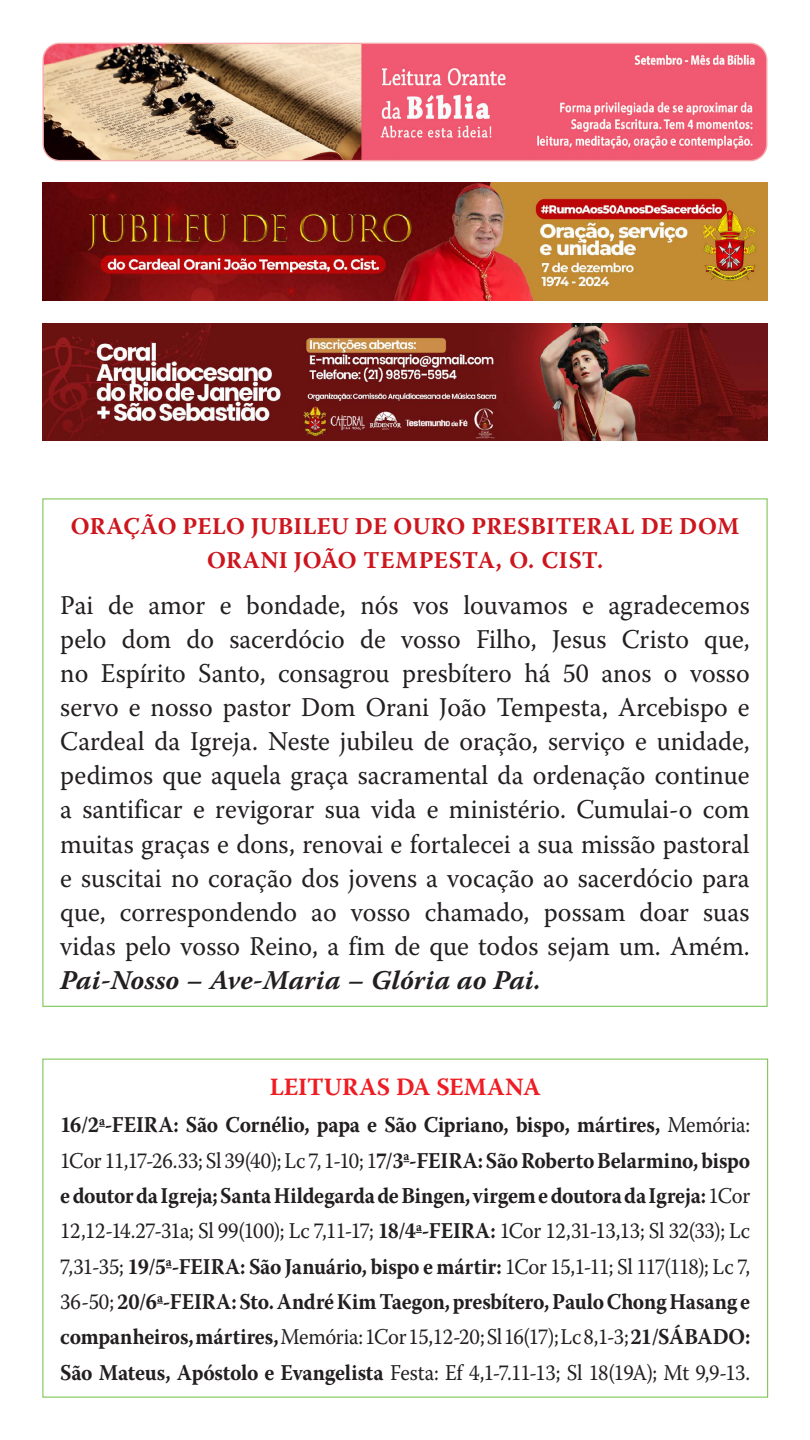
<style>
.page{position:relative;width:810px;height:1440px;background:#fff}
.page>*{position:absolute;margin:0;border:0;box-sizing:border-box;transform-origin:0 0}
.t1{font:27px/34px "Warnock Pro";color:#231f20;text-align:justify;scale:.96 1}
.t2{font:italic 700 27px "Warnock Pro";color:#231f20}
.t3{font:700 24.75px "Warnock Pro";letter-spacing:-.005em;color:#ee1d23}
.t4{font:700 24px/34px "Warnock Pro";letter-spacing:.015em;color:#cd151d;text-align:center}
.t5{font:700 22.5px/35.4px "Warnock Pro";letter-spacing:-.01em;color:#231f20;text-align:justify;scale:.92 1}
.s1{font-weight:400}
</style>
<div class="page">
<img style="left:44px;top:43px;width:722px;height:118px">
<div style="left:42px;top:43px;width:726px;height:118px;border:1px solid #f7aaac;border-radius:17px"></div>
<img style="left:43px;top:323px;width:724px;height:118px">
<img style="left:43px;top:183px;width:724px;height:117px">
<p class="t4" style="left:71px;top:509px;width:670px">ORAÇÃO PELO JUBILEU DE OURO PRESBITERAL DE DOM<br>ORANI JOÃO TEMPESTA, O. CIST.</p>
<p class="t1" style="left:60px;top:588px;width:720px">Pai de amor e bondade, nós vos louvamos e agradecemos pelo dom do sacerdócio de vosso Filho, Jesus Cristo que, no Espírito Santo, consagrou presbítero há 50 anos o vosso servo e nosso pastor Dom Orani João Tempesta, Arcebispo e Cardeal da Igreja. Neste jubileu de oração, serviço e unidade, pedimos que aquela graça sacramental da ordenação continue a santificar e revigorar sua vida e ministério. Cumulai-o com muitas graças e dons, renovai e fortalecei a sua missão pastoral e suscitai no coração dos jovens a vocação ao sacerdócio para que, correspondendo ao vosso chamado, possam doar suas vidas pelo vosso Reino, a fim de que todos sejam um. Amém.</p>
<p class="t2" style="left:60px;top:964px;width:482px">Pai-Nosso – Ave-Maria – Glória ao Pai.</p>
<p class="t3" style="left:270px;top:1072px;width:273px">LEITURAS DA SEMANA</p>
<p class="t5" style="left:60px;top:1107px;width:752px">16/2<sup>a</sup>-FEIRA: São Cornélio, papa e São Cipriano, bispo, mártires, <span class="s1">Memória:<br>1Cor 11,17-26.33; Sl 39(40); Lc 7, 1-10; 1</span>7/3<sup>a</sup>-FEIRA: São Roberto Belarmino, bispo e doutor da Igreja; Santa Hildegarda de Bingen, virgem e doutora da Igreja: <span class="s1">1Cor 12,12-14.27-31a; Sl 99(100); Lc 7,11-17;</span> 18/4<sup>a</sup>-FEIRA: <span class="s1">1Cor 12,31-13,13; Sl 32(33); Lc 7,31-35;</span> 19/5<sup>a</sup>-FEIRA: São Januário, bispo e mártir: <span class="s1">1Cor 15,1-11; Sl 117(118); Lc 7, 36-50;</span> 20/6<sup>a</sup>-FEIRA: Sto. André Kim Taegon, presbítero, Paulo Chong Hasang e companheiros, mártires, <span class="s1">Memória: 1Cor 15,12-20; Sl 16(17); Lc 8,1-3;</span> 21/SÁBADO:<br>São Mateus, Apóstolo e Evangelista <span class="s1">Festa: Ef 4,1-7.11-13; Sl 18(19A); Mt 9,9-13.</span></p>
</div>
